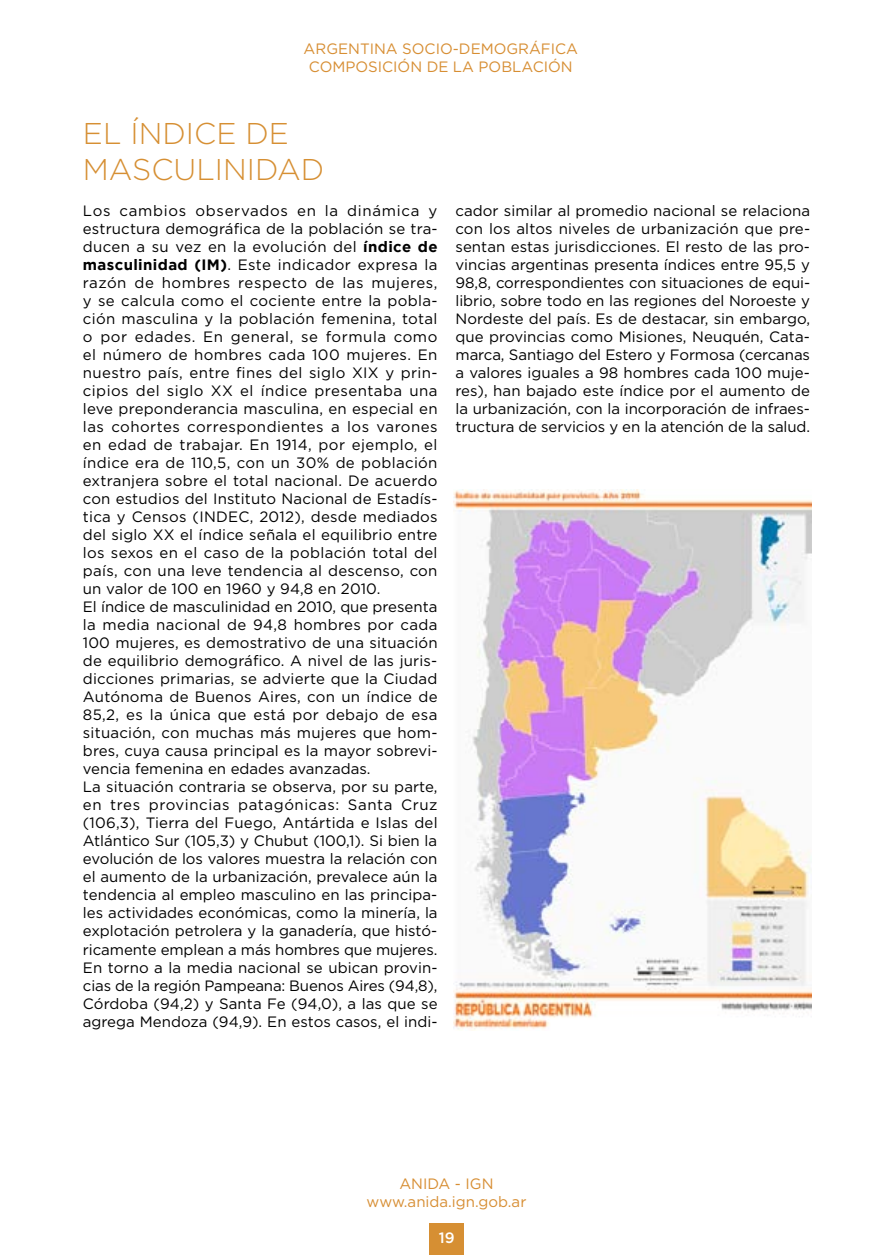
<style>
.page{position:relative;width:893px;height:1255px;background:#fff}
.page>*{position:absolute;margin:0;border:0;box-sizing:border-box;transform-origin:0 0}
.t1{font:300 30px/36px "Gotham";color:#d68f33}
.t2{font:15px/18px "Gotham";letter-spacing:.01em;color:#000}
.t3{font:15px/18px "Gotham";color:#d78e33;text-align:center}
.t4{font:500 15px "Gotham";color:#fff}
.s1{font-weight:700}
</style>
<div class="page">
<div style="left:429px;top:1222px;width:34px;height:32px;background:#d68f33"></div>
<img style="left:454px;top:489px;width:358px;height:541px">
<p class="t3" style="left:304px;top:39px;width:276px">ARGENTINA SOCIO-DEMOGRÁFICA<br>COMPOSICIÓN DE LA POBLACIÓN</p>
<h1 class="t1" style="left:83px;top:115px;width:243px">EL ÍNDICE DE<br>MASCULINIDAD</h1>
<p class="t2" style="left:83px;top:201px;width:356px">Los cambios observados en la dinámica y estructura demográfica de la población se tra&shy;ducen a su vez en la evolución del <span class="s1">índice de masculinidad (IM)</span>. Este indicador expresa la razón de hombres respecto de las mujeres, y se calcula como el cociente entre la pobla&shy;ción masculina y la población femenina, total o por edades. En general, se formula como el número de hombres cada 100 mujeres. En nuestro país, entre fines del siglo XIX y prin&shy;cipios del siglo XX el índice presentaba una leve preponderancia masculina, en especial en las cohortes correspondientes a los varones en edad de trabajar. En 1914, por ejemplo, el índice era de 110,5, con un 30% de población extranjera sobre el total nacional. De acuerdo con estudios del Instituto Nacional de Estadís&shy;tica y Censos (INDEC, 2012), desde mediados del siglo XX el índice señala el equilibrio entre los sexos en el caso de la población total del país, con una leve tendencia al descenso, con un valor de 100 en 1960 y 94,8 en 2010.<br>El índice de masculinidad en 2010, que presenta la media nacional de 94,8 hombres por cada 100 mujeres, es demostrativo de una situación de equilibrio demográfico. A nivel de las juris&shy;dicciones primarias, se advierte que la Ciudad Autónoma de Buenos Aires, con un índice de 85,2, es la única que está por debajo de esa situación, con muchas más mujeres que hom&shy;bres, cuya causa principal es la mayor sobrevi&shy;vencia femenina en edades avanzadas.<br>La situación contraria se observa, por su parte, en tres provincias patagónicas: Santa Cruz (106,3), Tierra del Fuego, Antártida e Islas del Atlántico Sur (105,3) y Chubut (100,1). Si bien la evolución de los valores muestra la relación con el aumento de la urbanización, prevalece aún la tendencia al empleo masculino en las principa&shy;les actividades económicas, como la minería, la explotación petrolera y la ganadería, que histó&shy;ricamente emplean a más hombres que mujeres.<br>En torno a la media nacional se ubican provin&shy;cias de la región Pampeana: Buenos Aires (94,8), Córdoba (94,2) y Santa Fe (94,0), a las que se agrega Mendoza (94,9). En estos casos, el indi-</p>
<p class="t2" style="left:455px;top:201px;width:356px;text-align:justify">cador similar al promedio nacional se relaciona con los altos niveles de urbanización que pre&shy;sentan estas jurisdicciones. El resto de las pro&shy;vincias argentinas presenta índices entre 95,5 y 98,8, correspondientes con situaciones de equi&shy;librio, sobre todo en las regiones del Noroeste y Nordeste del país. Es de destacar, sin embargo, que provincias como Misiones, Neuquén, Cata&shy;marca, Santiago del Estero y Formosa (cercanas a valores iguales a 98 hombres cada 100 muje&shy;res), han bajado este índice por el aumento de la urbanización, con la incorporación de infraes&shy;tructura de servicios y en la atención de la salud.</p>
<p class="t3" style="left:367px;top:1173px;width:161px">ANIDA - IGN www.anida.ign.gob.ar</p>
<p class="t4" style="left:439px;top:1227px;width:17px">19</p>
</div>
